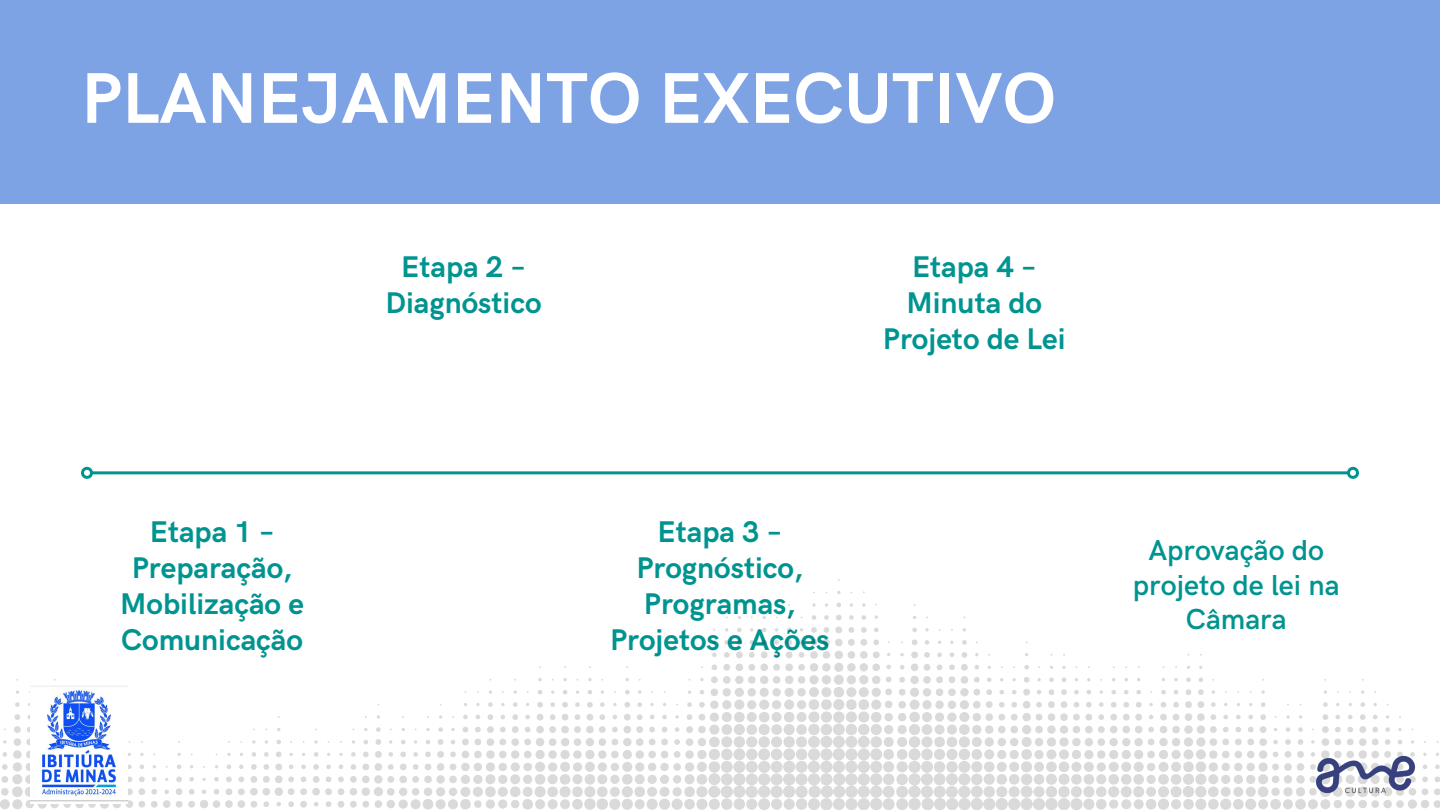
<style>
.page{position:relative;width:1440px;height:810px;background:#fff}
.page>*{position:absolute;margin:0;border:0;box-sizing:border-box;transform-origin:0 0}
.t1{font:700 72px "HK Grotesk";color:#fff}
.t2{font:700 30px/36px "HK Grotesk";color:#009490;text-align:center}
.t3{font:600 29px/34.5px "HK Grotesk";color:#009490;text-align:center}
</style>
<div class="page">
<hr style="left:93px;top:471px;width:1254px;height:3px;background:#009490">
<svg style="left:81px;top:466px;width:14px;height:13px"></svg>
<svg style="left:1345px;top:466px;width:14px;height:13px"></svg>
<div style="left:0;top:0;width:1440px;height:203px;background:#7ea3e4"></div>
<svg style="left:0;top:579px;width:1440px;height:231px"></svg>
<img style="left:31px;top:684px;width:96px;height:120px">
<img style="left:1311px;top:751px;width:109px;height:47px">
<h1 class="t1" style="left:81px;top:58px;width:977px">PLANEJAMENTO EXECUTIVO</h1>
<p class="t2" style="left:386px;top:250px;width:158px">Etapa 2 –<br>Diagnóstico</p>
<p class="t2" style="left:883px;top:250px;width:184px">Etapa 4 –<br>Minuta do<br>Projeto de Lei</p>
<p class="t2" style="left:120px;top:515px;width:185px">Etapa 1 –<br>Preparação,<br>Mobilização e<br>Comunicação</p>
<p class="t2" style="left:610px;top:515px;width:221px">Etapa 3 –<br>Prognóstico,<br>Programas,<br>Projetos e Ações</p>
<p class="t3" style="left:1133px;top:534px;width:208px">Aprovação do projeto de lei na<br>Câmara</p>
</div>
